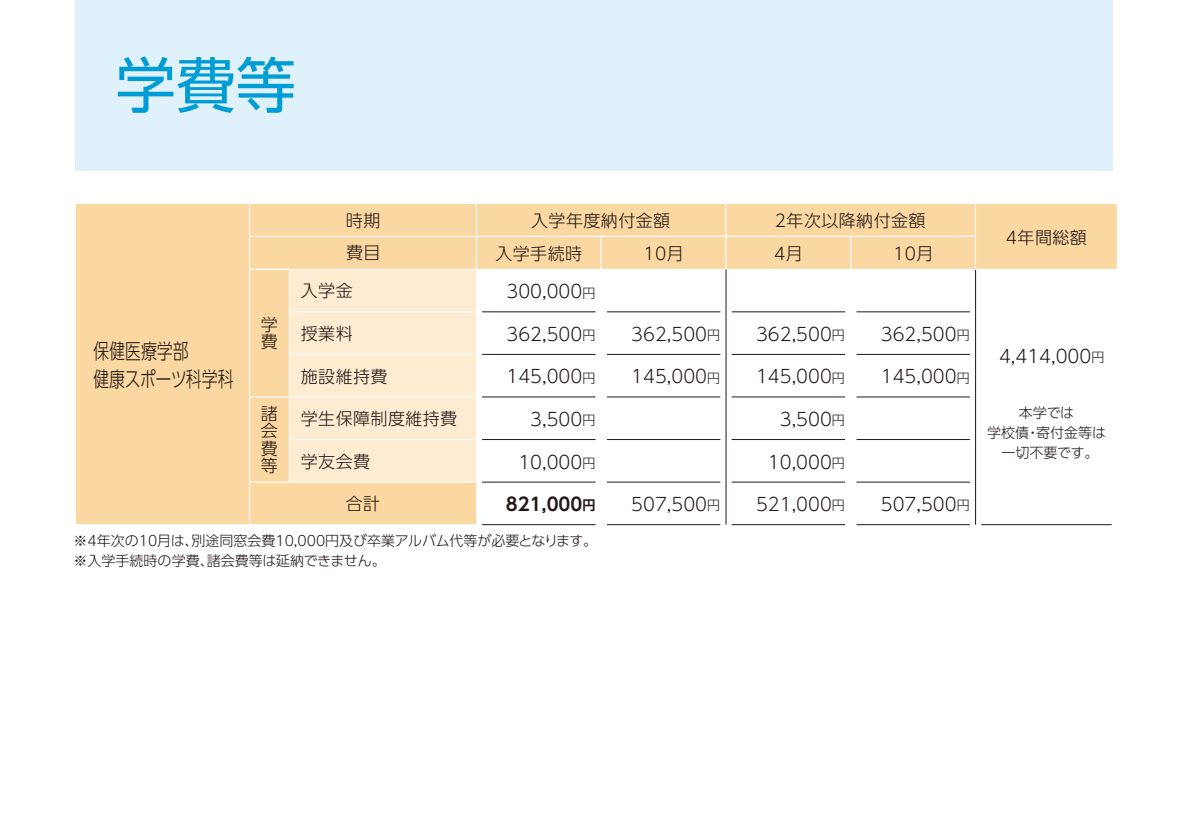
<style>
.page{position:relative;width:1191px;height:840px;background:#fff}
.page>*{position:absolute;margin:0;border:0;box-sizing:border-box;transform-origin:0 0}
.t1{font:60px "UD Shin Go Pr 6";color:#009cd6}
.t2{font:300 21px/28px "UD Shin Go Pr 6";color:#221815;scale:.76 1}
.t3{font:300 18px "UD Shin Go Pr 6";color:#221815}
.t4{font:700 18px "UD Shin Go Pr 6 De";color:#221815}
.t5{font:300 17px/17.4px "UD Shin Go Pr 6";letter-spacing:.025em;color:#221815}
.t6{font:300 14px/20px "UD Shin Go Pr 6";color:#221815}
.s1{font-size:13px}
</style>
<div class="page">
<div style="left:75px;top:203px;width:175px;height:321px;background:#fbd7a1;border:1px solid #fff"></div>
<div style="left:249px;top:269px;width:228px;height:43px;background:#feecd2;border:1px solid #fff"></div>
<div style="left:249px;top:236px;width:228px;height:33px;background:#fbd7a1;border:1px solid #fff"></div>
<div style="left:249px;top:311px;width:228px;height:43px;background:#feecd2;border:1px solid #fff"></div>
<div style="left:249px;top:354px;width:228px;height:43px;background:#feecd2;border:1px solid #fff"></div>
<div style="left:476px;top:203px;width:250px;height:33px;background:#fbd7a1;border:1px solid #fff"></div>
<div style="left:726px;top:203px;width:249px;height:33px;background:#fbd7a1;border:1px solid #fff"></div>
<div style="left:476px;top:236px;width:125px;height:33px;background:#fbd7a1;border:1px solid #fff"></div>
<div style="left:601px;top:236px;width:125px;height:33px;background:#fbd7a1;border:1px solid #fff"></div>
<div style="left:726px;top:236px;width:125px;height:33px;background:#fbd7a1;border:1px solid #fff"></div>
<div style="left:850px;top:236px;width:125px;height:33px;background:#fbd7a1;border:1px solid #fff"></div>
<div style="left:249px;top:203px;width:228px;height:33px;background:#fbd7a1;border:1px solid #fff"></div>
<hr style="left:482px;top:311px;width:113px;height:1px;background:#221815">
<hr style="left:607px;top:311px;width:113px;height:1px;background:#221815">
<hr style="left:731px;top:311px;width:114px;height:1px;background:#221815">
<hr style="left:856px;top:311px;width:114px;height:1px;background:#221815">
<hr style="left:482px;top:354px;width:113px;height:1px;background:#221815">
<hr style="left:607px;top:354px;width:113px;height:1px;background:#221815">
<hr style="left:731px;top:354px;width:114px;height:1px;background:#221815">
<hr style="left:856px;top:354px;width:114px;height:1px;background:#221815">
<hr style="left:482px;top:396px;width:113px;height:1px;background:#221815">
<hr style="left:607px;top:396px;width:113px;height:1px;background:#221815">
<hr style="left:731px;top:396px;width:114px;height:1px;background:#221815">
<hr style="left:856px;top:396px;width:114px;height:1px;background:#221815">
<div style="left:249px;top:396px;width:228px;height:43px;background:#feecd2;border:1px solid #fff"></div>
<hr style="left:482px;top:439px;width:113px;height:1px;background:#221815">
<hr style="left:607px;top:439px;width:113px;height:1px;background:#221815">
<hr style="left:731px;top:439px;width:114px;height:1px;background:#221815">
<hr style="left:856px;top:439px;width:114px;height:1px;background:#221815">
<div style="left:249px;top:439px;width:228px;height:43px;background:#feecd2;border:1px solid #fff"></div>
<hr style="left:482px;top:481px;width:113px;height:1px;background:#221815">
<hr style="left:607px;top:481px;width:113px;height:1px;background:#221815">
<hr style="left:731px;top:481px;width:114px;height:1px;background:#221815">
<hr style="left:856px;top:481px;width:114px;height:1px;background:#221815">
<hr style="left:482px;top:524px;width:113px;height:1px;background:#221815">
<hr style="left:607px;top:524px;width:113px;height:1px;background:#221815">
<hr style="left:731px;top:524px;width:114px;height:1px;background:#221815">
<hr style="left:856px;top:524px;width:114px;height:1px;background:#221815">
<div style="left:249px;top:481px;width:228px;height:43px;background:#fbd7a1;border:1px solid #fff"></div>
<hr style="left:725px;top:269px;width:1px;height:255px;background:#221815">
<hr style="left:975px;top:269px;width:1px;height:255px;background:#221815">
<div style="left:975px;top:203px;width:142px;height:66px;background:#fbd7a1;border:1px solid #fff"></div>
<hr style="left:981px;top:524px;width:130px;height:1px;background:#221815">
<div style="left:249px;top:269px;width:40px;height:128px;background:#fbd7a1;border:1px solid #fff"></div>
<div style="left:249px;top:396px;width:40px;height:86px;background:#fbd7a1;border:1px solid #fff"></div>
<div style="left:75px;top:0;width:1038px;height:170px;background:#dff1fa"></div>
<h1 class="t1" style="left:116px;top:36px;width:181px">学費等</h1>
<p class="t5" style="left:346px;top:211px;width:36px">時期</p>
<p class="t5" style="left:531px;top:211px;width:140px">入学年度納付金額</p>
<p class="t5" style="left:775px;top:211px;width:152px">2年次以降納付金額</p>
<p class="t2" style="left:93px;top:336px;width:187px">保健医療学部<br>健康スポーツ科学科</p>
<p class="t5" style="left:261px;top:315px;width:18px">学費</p>
<p class="t5" style="left:346px;top:243px;width:36px">費目</p>
<p class="t5" style="left:495px;top:244px;width:88px">入学手続時</p>
<p class="t5" style="left:301px;top:281px;width:53px">入学金</p>
<p class="t5" style="left:301px;top:324px;width:53px">授業料</p>
<p class="t5" style="left:301px;top:366px;width:88px">施設維持費</p>
<p class="t3" style="left:506px;top:277px;width:90px">300,000<span class="s1">円</span></p>
<p class="t3" style="left:506px;top:319px;width:90px">362,500<span class="s1">円</span></p>
<p class="t3" style="left:506px;top:362px;width:90px">145,000<span class="s1">円</span></p>
<p class="t5" style="left:643px;top:244px;width:42px">10月</p>
<p class="t5" style="left:774px;top:244px;width:30px">4月</p>
<p class="t5" style="left:893px;top:244px;width:42px">10月</p>
<p class="t3" style="left:631px;top:319px;width:90px">362,500<span class="s1">円</span></p>
<p class="t3" style="left:631px;top:362px;width:90px">145,000<span class="s1">円</span></p>
<p class="t3" style="left:756px;top:319px;width:90px">362,500<span class="s1">円</span></p>
<p class="t3" style="left:880px;top:319px;width:90px">362,500<span class="s1">円</span></p>
<p class="t3" style="left:756px;top:362px;width:90px">145,000<span class="s1">円</span></p>
<p class="t3" style="left:880px;top:362px;width:90px">145,000<span class="s1">円</span></p>
<p class="t5" style="left:261px;top:404px;width:18px;text-align:justify">諸会費等</p>
<p class="t5" style="left:301px;top:409px;width:158px">学生保障制度維持費</p>
<p class="t3" style="left:530px;top:404px;width:67px">3,500<span class="s1">円</span></p>
<p class="t3" style="left:780px;top:404px;width:67px">3,500<span class="s1">円</span></p>
<p class="t5" style="left:301px;top:451px;width:71px">学友会費</p>
<p class="t3" style="left:518px;top:447px;width:79px">10,000<span class="s1">円</span></p>
<p class="t3" style="left:768px;top:447px;width:79px">10,000<span class="s1">円</span></p>
<p class="t5" style="left:346px;top:494px;width:36px">合計</p>
<p class="t4" style="left:506px;top:489px;width:91px">821,000<span class="s1">円</span></p>
<p class="t3" style="left:631px;top:489px;width:90px">507,500<span class="s1">円</span></p>
<p class="t3" style="left:756px;top:489px;width:90px">521,000<span class="s1">円</span></p>
<p class="t3" style="left:880px;top:489px;width:90px">507,500<span class="s1">円</span></p>
<p class="t6" style="left:74px;top:530px;width:532px">※4年次の10月は、別途同窓会費10,000円及び卒業アルバム代等が必要となります。　※入学手続時の学費、諸会費等は延納できません。</p>
<p class="t5" style="left:1006px;top:228px;width:82px">4年間総額</p>
<p class="t3" style="left:999px;top:341px;width:107px">4,414,000<span class="s1">円</span></p>
<p class="t6" style="left:987px;top:402px;width:120px;text-align:center">本学では<br>学校債・寄付金等は一切不要です。</p>
</div>
